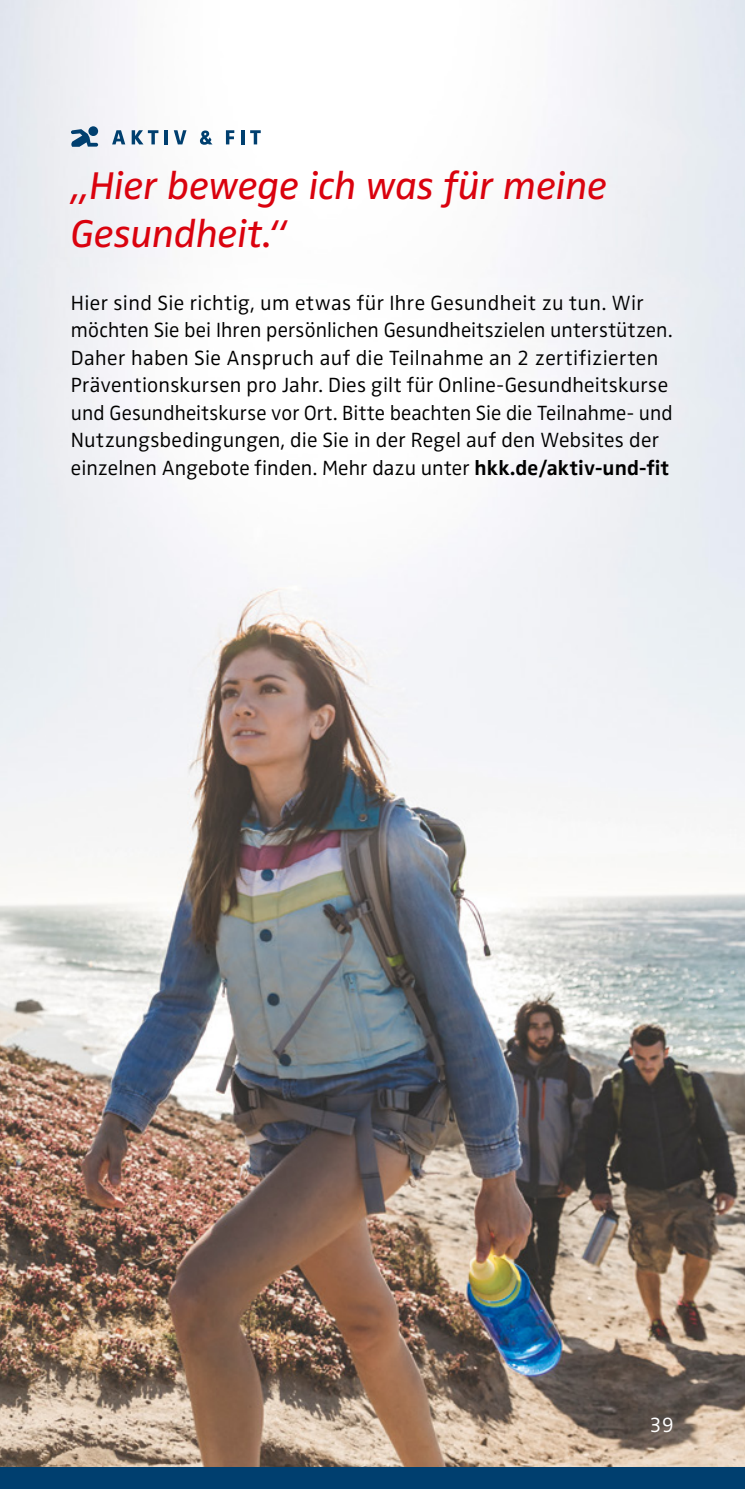
<style>
.page{position:relative;width:745px;height:1489px;background:#fff}
.page>*{position:absolute;margin:0;border:0;box-sizing:border-box;transform-origin:0 0}
.Zitate{font:italic 40px/48px "Zwo Pro";letter-spacing:-.01em;color:#da020e}
.Copy{font:300 21.25px/27.5px "Zwo Pro";letter-spacing:.01em;color:#000}
.Seitenzahl{font:300 21.25px "Zwo Pro";color:#fff}
.s1{font-weight:700}
</style>
<div class="page">
<img style="left:0;top:0;width:744px;height:1467px">
<svg style="left:226px;top:130px;width:8px;height:14px"></svg>
<svg style="left:240px;top:130px;width:4px;height:14px"></svg>
<svg style="left:250px;top:130px;width:10px;height:14px"></svg>
<svg style="left:200px;top:130px;width:12px;height:15px"></svg>
<svg style="left:112px;top:130px;width:13px;height:14px"></svg>
<svg style="left:132px;top:130px;width:26px;height:14px"></svg>
<hr style="left:164px;top:130px;width:4px;height:14px;background:#003f6f">
<svg style="left:174px;top:130px;width:12px;height:14px"></svg>
<div style="left:0;top:1467px;width:744px;height:21px;background:#003f6f"></div>
<svg style="left:88px;top:126px;width:10px;height:10px"></svg>
<svg style="left:71px;top:129px;width:27px;height:18px"></svg>
<p class="Zitate" style="left:71px;top:159px;width:537px">„Hier bewege ich was für meine<br>Gesundheit.“</p>
<p class="Copy" style="left:71px;top:287px;width:603px">Hier sind Sie richtig, um etwas für Ihre Gesundheit zu tun. Wir möchten Sie bei Ihren persönlichen Gesundheitszielen unterstützen.<br>Daher haben Sie Anspruch auf die Teilnahme an 2 zertifizierten Präventionskursen pro Jahr. Dies gilt für Online-Gesundheitskurse und Gesundheitskurse vor Ort. Bitte beachten Sie die Teilnahme- und Nutzungsbedingungen, die Sie in der Regel auf den Websites der einzelnen Angebote finden. Mehr dazu unter <span class="s1">hkk.de/aktiv-und-fit</span></p>
<p class="Seitenzahl" style="left:649px;top:1408px;width:26px">39</p>
</div>
